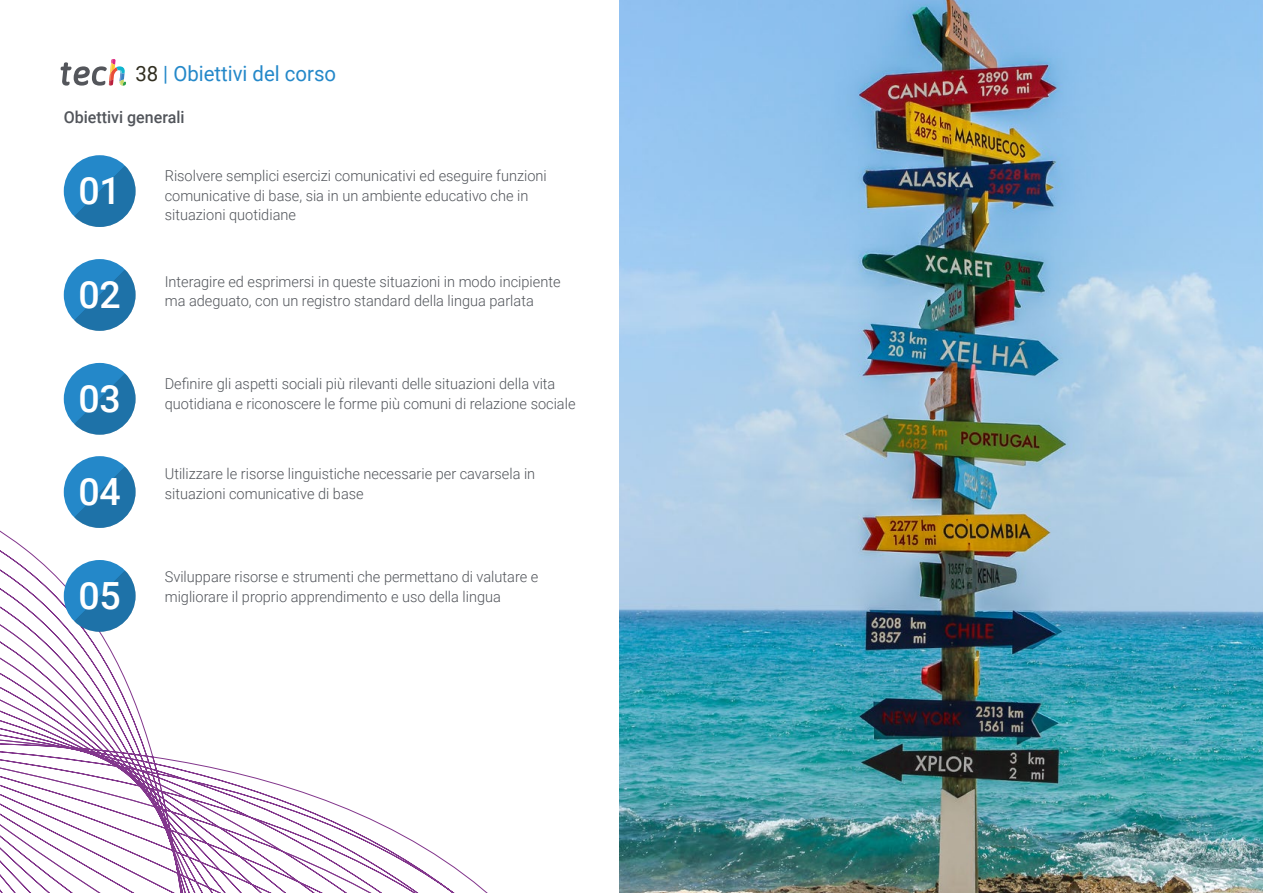
<style>
.page{position:relative;width:1263px;height:893px;background:#fff}
.page>*{position:absolute;margin:0;border:0;box-sizing:border-box;transform-origin:0 0}
.t1{font:500 37.5px "Roboto";color:#fff}
.t2{font:21px "Roboto";color:#2488c9}
.t3{font:500 16.5px "Roboto";color:#52555b}
.t4{font:300 15px/19.5px "Roboto";color:#52555b}
.s1{color:#312e20}
</style>
<div class="page">
<svg style="left:0;top:530px;width:488px;height:363px"></svg>
<img style="left:619px;top:0;width:643px;height:893px">
<div style="left:64px;top:155px;width:72px;height:72px;background:#2488c9;border-radius:50%"></div>
<div style="left:64px;top:259px;width:72px;height:72px;background:#2488c9;border-radius:50%"></div>
<div style="left:64px;top:363px;width:72px;height:72px;background:#2488c9;border-radius:50%"></div>
<div style="left:64px;top:456px;width:72px;height:72px;background:#2488c9;border-radius:50%"></div>
<div style="left:64px;top:560px;width:72px;height:72px;background:#2488c9;border-radius:50%"></div>
<svg style="left:74px;top:166px;width:62px;height:61px"></svg>
<svg style="left:74px;top:270px;width:62px;height:61px"></svg>
<svg style="left:74px;top:373px;width:62px;height:62px"></svg>
<svg style="left:74px;top:467px;width:62px;height:61px"></svg>
<svg style="left:74px;top:570px;width:62px;height:62px"></svg>
<hr style="left:1262px;top:0;width:1px;height:893px;background:#2488c9">
<svg style="left:61px;top:59px;width:65px;height:27px"></svg>
<h2 class="t2" style="left:135px;top:59px;width:202px"><span class="s1">38</span> | Obiettivi del corso</h2>
<p class="t3" style="left:64px;top:106px;width:122px">Obiettivi generali</p>
<h1 class="t1" style="left:78px;top:164px;width:44px">01</h1>
<h1 class="t1" style="left:78px;top:268px;width:44px">02</h1>
<h1 class="t1" style="left:78px;top:372px;width:44px">03</h1>
<h1 class="t1" style="left:78px;top:465px;width:44px">04</h1>
<h1 class="t1" style="left:78px;top:569px;width:44px">05</h1>
<p class="t4" style="left:165px;top:166px;width:383px">Risolvere semplici esercizi comunicativi ed eseguire funzioni comunicative di base, sia in un ambiente educativo che in situazioni quotidiane</p>
<p class="t4" style="left:165px;top:271px;width:397px">Interagire ed esprimersi in queste situazioni in modo incipiente ma adeguato, con un registro standard della lingua parlata</p>
<p class="t4" style="left:165px;top:374px;width:412px">Definire gli aspetti sociali più rilevanti delle situazioni della vita quotidiana e riconoscere le forme più comuni di relazione sociale</p>
<p class="t4" style="left:165px;top:464px;width:372px">Utilizzare le risorse linguistiche necessarie per cavarsela in situazioni comunicative di base</p>
<p class="t4" style="left:165px;top:566px;width:375px">Sviluppare risorse e strumenti che permettano di valutare e migliorare il proprio apprendimento e uso della lingua</p>
</div>
